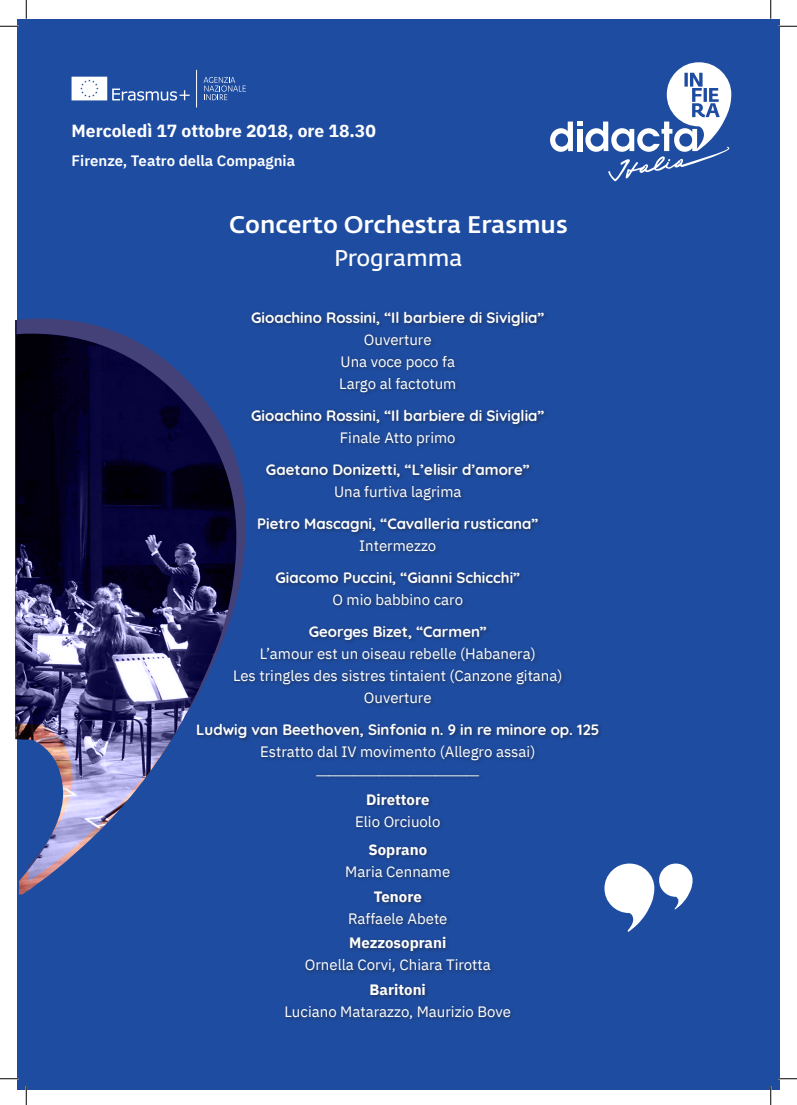
<style>
.page{position:relative;width:797px;height:1105px;background:#fff}
.page>*{position:absolute;margin:0;border:0;box-sizing:border-box;transform-origin:0 0}
.t1{font:500 23.75px "Fedra Sans Std";color:#fff}
.t2{font:22.5px "Fedra Sans Std";color:#fff}
.data{font:700 17.5px "IBM Plex Sans";color:#fff}
.sottotitolo{font:15px "IBM Plex Sans";color:#fff}
.titolo{font:700 15px "Quicksand";color:#fff}
.luogo{font:600 15px "IBM Plex Sans";color:#fff}
.sottotitolo-2{font:700 15px "IBM Plex Sans";color:#fff}
.titolo-2{font:700 15px "IBM Plex Sans";color:#fff}
.t3{font:11.25px "Arial";color:#fff}
</style>
<div class="page">
<div style="left:17px;top:19px;width:762px;height:1070px;background:#1e4ca0"></div>
<svg style="left:604px;top:863px;width:88px;height:69px"></svg>
<div style="left:194px;top:310px;width:408px;height:713px;background:#231f20;opacity:.6"></div>
<svg style="left:203px;top:77px;width:43px;height:23px"></svg>
<hr style="left:196px;top:70px;width:1px;height:37px;background:#fff">
<svg style="left:72px;top:77px;width:118px;height:24px"></svg>
<svg style="left:550px;top:62px;width:181px;height:119px"></svg>
<svg style="left:16px;top:319px;width:230px;height:562px"></svg>
<svg style="left:0;top:25px;width:19px;height:2px"></svg>
<svg style="left:778px;top:25px;width:19px;height:2px"></svg>
<svg style="left:0;top:1078px;width:19px;height:1px"></svg>
<svg style="left:778px;top:1078px;width:19px;height:1px"></svg>
<svg style="left:25px;top:0;width:2px;height:19px"></svg>
<svg style="left:25px;top:1086px;width:2px;height:19px"></svg>
<svg style="left:770px;top:0;width:1px;height:19px"></svg>
<svg style="left:770px;top:1086px;width:1px;height:19px"></svg>
<p class="data" style="left:72px;top:117px;width:306px">Mercoledì 17 ottobre 2018, ore 18.30</p>
<p class="luogo" style="left:72px;top:149px;width:225px">Firenze, Teatro della Compagnia</p>
<p class="t1" style="left:229px;top:209px;width:340px">Concerto Orchestra Erasmus</p>
<p class="t2" style="left:334px;top:244px;width:130px">Programma</p>
<p class="titolo" style="left:251px;top:305px;width:295px">Gioachino Rossini, “Il barbiere di Siviglia”</p>
<p class="sottotitolo" style="left:364px;top:328px;width:69px">Ouverture</p>
<p class="sottotitolo" style="left:340px;top:350px;width:116px">Una voce poco fa</p>
<p class="sottotitolo" style="left:339px;top:372px;width:118px">Largo al factotum</p>
<p class="titolo" style="left:251px;top:403px;width:295px">Gioachino Rossini, “Il barbiere di Siviglia”</p>
<p class="sottotitolo" style="left:340px;top:426px;width:117px">Finale Atto primo</p>
<p class="titolo" style="left:266px;top:457px;width:265px">Gaetano Donizetti, “L’elisir d’amore”</p>
<p class="sottotitolo" style="left:334px;top:480px;width:129px">Una furtiva lagrima</p>
<p class="titolo" style="left:257px;top:511px;width:283px">Pietro Mascagni, “Cavalleria rusticana”</p>
<p class="sottotitolo" style="left:359px;top:534px;width:78px">Intermezzo</p>
<p class="titolo" style="left:275px;top:565px;width:246px">Giacomo Puccini, “Gianni Schicchi”</p>
<p class="sottotitolo" style="left:332px;top:588px;width:132px">O mio babbino caro</p>
<p class="titolo" style="left:309px;top:619px;width:179px">Georges Bizet, “Carmen”</p>
<p class="sottotitolo" style="left:260px;top:642px;width:277px">L’amour est un oiseau rebelle (Habanera)</p>
<p class="sottotitolo" style="left:233px;top:664px;width:331px">Les tringles des sistres tintaient (Canzone gitana)</p>
<p class="sottotitolo" style="left:364px;top:686px;width:69px">Ouverture</p>
<p class="titolo" style="left:196px;top:717px;width:405px">Ludwig van Beethoven, Sinfonia n. 9 in re minore op. 125</p>
<p class="sottotitolo" style="left:260px;top:740px;width:277px">Estratto dal IV movimento (Allegro assai)</p>
<p class="t3" style="left:316px;top:762px;width:164px">__________________________</p>
<p class="titolo-2" style="left:366px;top:787px;width:65px">Direttore</p>
<p class="sottotitolo" style="left:355px;top:810px;width:87px">Elio Orciuolo</p>
<p class="titolo-2" style="left:368px;top:838px;width:60px">Soprano</p>
<p class="sottotitolo" style="left:345px;top:860px;width:106px">Maria Cenname</p>
<p class="sottotitolo-2" style="left:374px;top:884px;width:50px">Tenore</p>
<p class="sottotitolo" style="left:348px;top:907px;width:101px">Raffaele Abete</p>
<p class="sottotitolo-2" style="left:349px;top:931px;width:99px">Mezzosoprani</p>
<p class="sottotitolo" style="left:305px;top:954px;width:187px">Ornella Corvi, Chiara Tirotta</p>
<p class="sottotitolo-2" style="left:369px;top:978px;width:58px">Baritoni</p>
<p class="sottotitolo" style="left:284px;top:1000px;width:228px">Luciano Matarazzo, Maurizio Bove</p>
</div>
